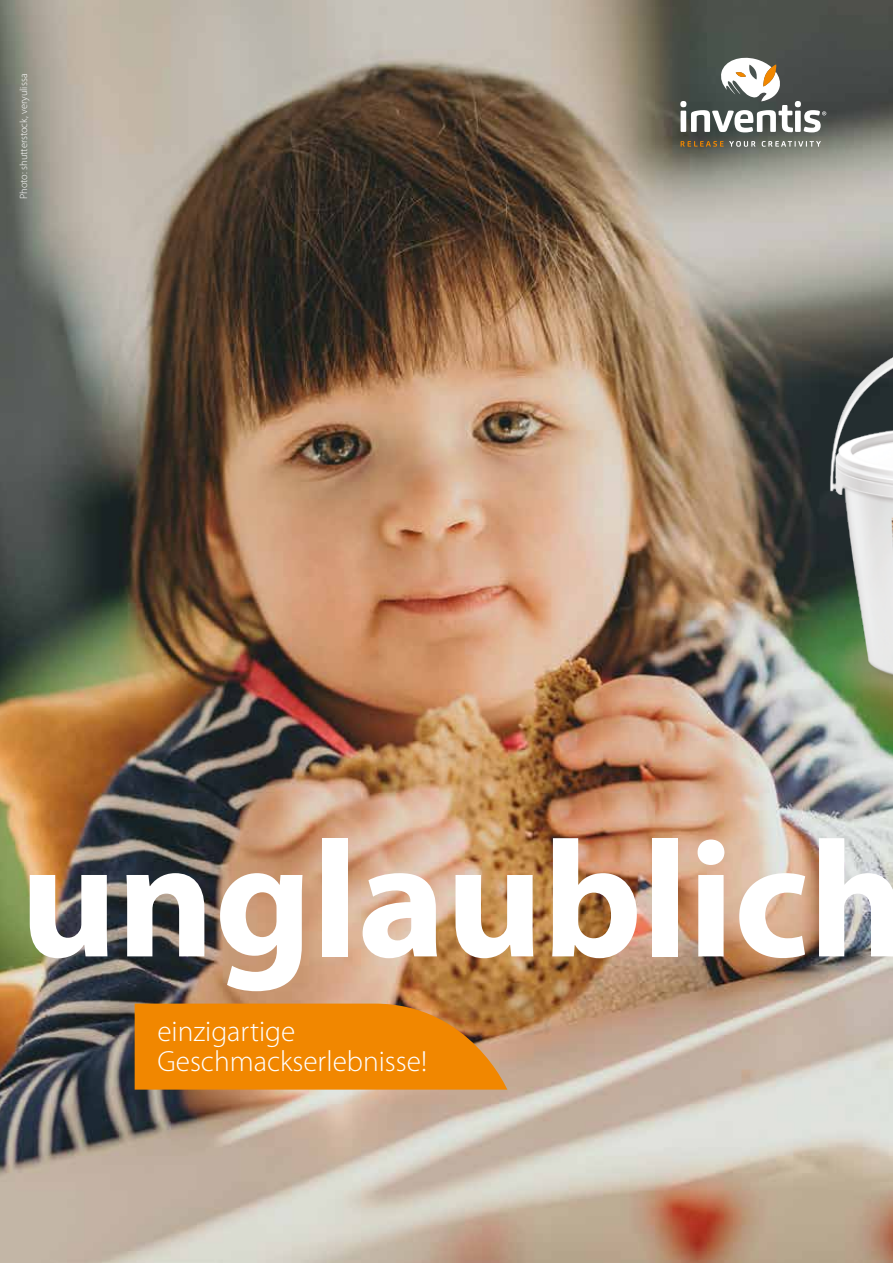
<style>
.page{position:relative;width:893px;height:1263px;background:#fff}
.page>*{position:absolute;margin:0;border:0;box-sizing:border-box;transform-origin:0 0}
.t1{font:700 166.5px "Myriad Pro";color:#fff}
.t2{font:300 29.25px/29.2px "Myriad Pro";color:#fff}
.t3{font:300 10.5px "Myriad Pro";color:#fff}
</style>
<div class="page">
<img style="left:0;top:0;width:893px;height:1263px">
<svg style="left:762px;top:141px;width:59px;height:6px"></svg>
<svg style="left:681px;top:141px;width:74px;height:6px"></svg>
<svg style="left:680px;top:55px;width:146px;height:77px"></svg>
<svg style="left:135px;top:1003px;width:372px;height:86px;background:#ea8508"></svg>
<img style="left:799px;top:307px;width:94px;height:426px">
<img style="left:862px;top:697px;width:31px;height:469px">
<p class="t3" style="left:18px;top:199px;width:127px;rotate:-90deg">Photo: shutterstock, veryulissa</p>
<h1 class="t1" style="left:20px;top:792px;width:888px">unglaublich</h1>
<p class="t2" style="left:157px;top:1017px;width:271px">einzigartige<br>Geschmackserlebnisse!</p>
</div>
